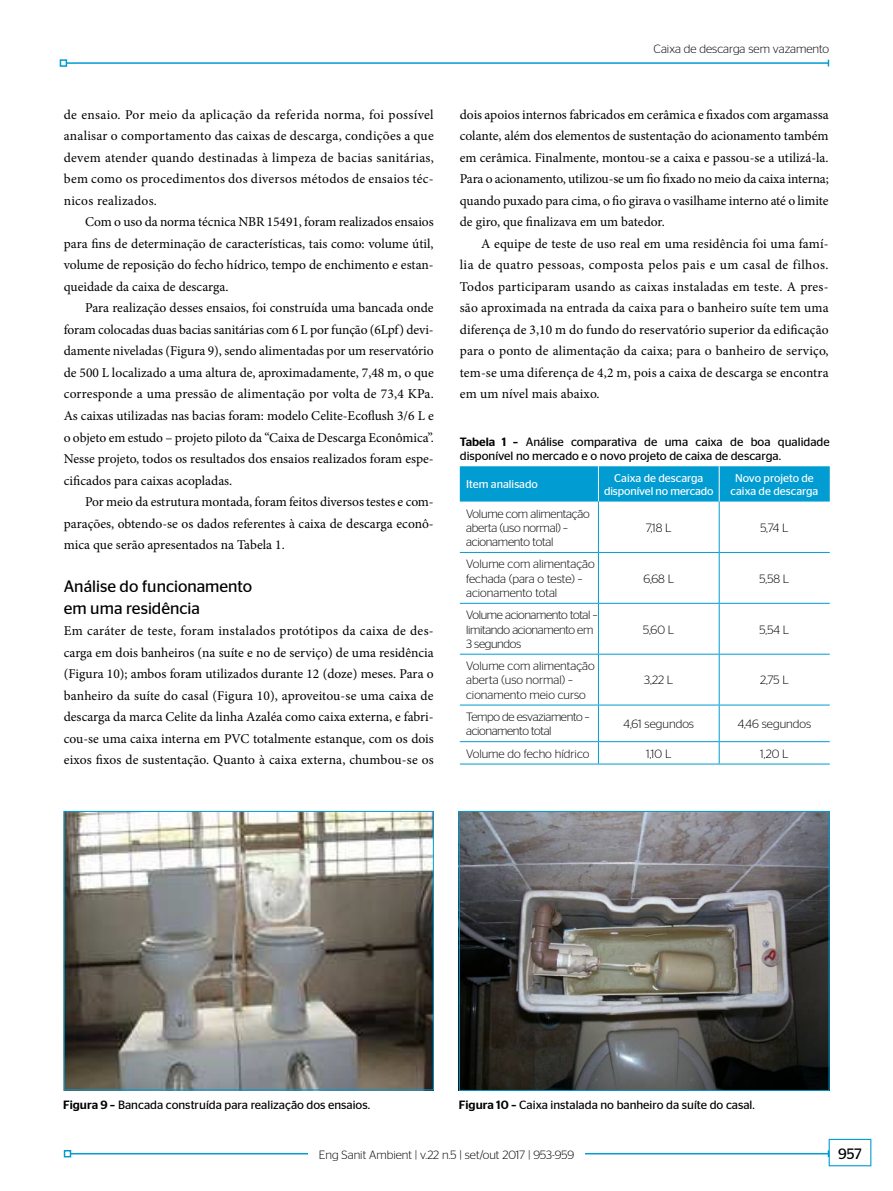
<style>
.page{position:relative;width:893px;height:1191px;background:#fff}
.page>*{position:absolute;margin:0;border:0;box-sizing:border-box;transform-origin:0 0}
.t1{font:16.5px/21.5px "Stag Sans";color:#000}
.t2{font:15px "Stag Sans";color:#000}
.t3{font:13.5px/21.5px "Minion Pro";color:#000;text-align:justify}
.t4{font:300 12px/14.2px "Stag Sans";color:#000}
.t5{font:12px/14.2px "Stag Sans";color:#000}
.t6{font:300 12px/14.2px "Stag Sans";letter-spacing:-.03em;color:#000}
.t7{font:300 12px/14.2px "Stag Sans";letter-spacing:-.02em;color:#000}
.t8{font:11.25px/13.5px "Stag Sans";color:#fff;text-align:center}
.s1{font-weight:500}
</style>
<div class="page">
<hr style="left:71px;top:1153px;width:757px;height:1px;background:#009cd2">
<div style="left:64px;top:1150px;width:7px;height:7px;border:1px solid #009cd2"></div>
<div style="left:829px;top:1138px;width:42px;height:28px;border:1px solid #009cd2"></div>
<div style="left:308px;top:1146px;width:277px;height:15px;background:#fff"></div>
<hr style="left:66px;top:62px;width:762px;height:2px;background:#009cd2">
<div style="left:60px;top:59px;width:7px;height:8px;border:1px solid #009cd2"></div>
<img style="left:66px;top:813px;width:366px;height:275px">
<div style="left:64px;top:811px;width:370px;height:279px;border:1px solid #009cd2"></div>
<div style="left:460px;top:466px;width:370px;height:35px;background:#009cd2"></div>
<hr style="left:598px;top:466px;width:1px;height:35px;background:#fff">
<hr style="left:719px;top:466px;width:1px;height:35px;background:#fff">
<hr style="left:598px;top:501px;width:1px;height:51px;background:#009cd2">
<hr style="left:719px;top:501px;width:1px;height:51px;background:#009cd2">
<hr style="left:460px;top:552px;width:138px;height:1px;background:#009cd2">
<hr style="left:598px;top:552px;width:121px;height:1px;background:#009cd2">
<hr style="left:598px;top:553px;width:1px;height:50px;background:#009cd2">
<hr style="left:719px;top:552px;width:111px;height:1px;background:#009cd2">
<hr style="left:719px;top:553px;width:1px;height:50px;background:#009cd2">
<hr style="left:460px;top:603px;width:138px;height:1px;background:#009cd2">
<hr style="left:598px;top:603px;width:121px;height:1px;background:#009cd2">
<hr style="left:598px;top:603px;width:1px;height:51px;background:#009cd2">
<hr style="left:719px;top:603px;width:111px;height:1px;background:#009cd2">
<hr style="left:719px;top:603px;width:1px;height:51px;background:#009cd2">
<hr style="left:460px;top:654px;width:138px;height:1px;background:#009cd2">
<hr style="left:598px;top:654px;width:121px;height:1px;background:#009cd2">
<hr style="left:598px;top:654px;width:1px;height:50px;background:#009cd2">
<hr style="left:719px;top:654px;width:111px;height:1px;background:#009cd2">
<hr style="left:719px;top:654px;width:1px;height:50px;background:#009cd2">
<hr style="left:460px;top:704px;width:138px;height:1px;background:#009cd2">
<hr style="left:598px;top:704px;width:121px;height:1px;background:#009cd2">
<hr style="left:598px;top:705px;width:1px;height:36px;background:#009cd2">
<hr style="left:719px;top:704px;width:111px;height:1px;background:#009cd2">
<hr style="left:719px;top:705px;width:1px;height:36px;background:#009cd2">
<hr style="left:460px;top:741px;width:138px;height:1px;background:#009cd2">
<hr style="left:598px;top:741px;width:121px;height:1px;background:#009cd2">
<svg style="left:598px;top:742px;width:1px;height:21px"></svg>
<hr style="left:719px;top:741px;width:111px;height:1px;background:#009cd2">
<svg style="left:719px;top:742px;width:1px;height:21px"></svg>
<hr style="left:460px;top:763px;width:138px;height:1px;background:#009cd2">
<hr style="left:598px;top:763px;width:121px;height:1px;background:#009cd2">
<hr style="left:719px;top:763px;width:111px;height:1px;background:#009cd2">
<img style="left:461px;top:813px;width:366px;height:275px">
<div style="left:459px;top:811px;width:370px;height:279px;border:1px solid #009cd2"></div>
<p class="t3" style="left:64px;top:104px;width:372px">de ensaio. Por meio da aplicação da referida norma, foi possível analisar o comportamento das caixas de descarga, condições a que devem atender quando destinadas à limpeza de bacias sanitárias, bem como os procedimentos dos diversos métodos de ensaios téc&shy;nicos realizados.</p>
<p class="t3" style="left:64px;top:211px;width:371px;text-indent:21px">Com o uso da norma técnica NBR 15491, foram realizados ensaios para fins de determinação de características, tais como: volume útil, volume de reposição do fecho hídrico, tempo de enchimento e estan&shy;queidade da caixa de descarga.</p>
<p class="t3" style="left:64px;top:297px;width:372px;text-indent:21px">Para realização desses ensaios, foi construída uma bancada onde foram colocadas duas bacias sanitárias com 6 L por função (6Lpf) devi&shy;damente niveladas (Figura 9), sendo alimentadas por um reservatório de 500 L localizado a uma altura de, aproximadamente, 7,48 m, o que corresponde a uma pressão de alimentação por volta de 73,4 KPa.<br>As caixas utilizadas nas bacias foram: modelo Celite-Ecoflush 3/6 L e o objeto em estudo – projeto piloto da “Caixa de Descarga Econômica”.<br>Nesse projeto, todos os resultados dos ensaios realizados foram espe&shy;cificados para caixas acopladas.</p>
<p class="t3" style="left:64px;top:491px;width:371px;text-indent:21px">Por meio da estrutura montada, foram feitos diversos testes e com&shy;parações, obtendo-se os dados referentes à caixa de descarga econô&shy;mica que serão apresentados na Tabela 1.</p>
<p class="t1" style="left:64px;top:575px;width:190px">Análise do funcionamento em uma residência</p>
<p class="t3" style="left:64px;top:620px;width:372px">Em caráter de teste, foram instalados protótipos da caixa de des&shy;carga em dois banheiros (na suíte e no de serviço) de uma residência (Figura 10); ambos foram utilizados durante 12 (doze) meses. Para o banheiro da suíte do casal (Figura 10), aproveitou-se uma caixa de descarga da marca Celite da linha Azaléa como caixa externa, e fabri&shy;cou-se uma caixa interna em PVC totalmente estanque, com os dois eixos fixos de sustentação. Quanto à caixa externa, chumbou-se os</p>
<p class="t4" style="left:653px;top:41px;width:177px">Caixa de descarga sem vazamento</p>
<p class="t3" style="left:460px;top:104px;width:370px">dois apoios internos fabricados em cerâmica e fixados com argamassa colante, além dos elementos de sustentação do acionamento também em cerâmica. Finalmente, montou-se a caixa e passou-se a utilizá-la.<br>Para o acionamento, utilizou-se um fio fixado no meio da caixa interna; quando puxado para cima, o fio girava o vasilhame interno até o limite de giro, que finalizava em um batedor.</p>
<p class="t3" style="left:460px;top:233px;width:370px;text-indent:21px">A equipe de teste de uso real em uma residência foi uma famí&shy;lia de quatro pessoas, composta pelos pais e um casal de filhos.<br>Todos participaram usando as caixas instaladas em teste. A pres&shy;são aproximada na entrada da caixa para o banheiro suíte tem uma diferença de 3,10 m do fundo do reservatório superior da edificação para o ponto de alimentação da caixa; para o banheiro de serviço, tem-se uma diferença de 4,2 m, pois a caixa de descarga se encontra em um nível mais abaixo.</p>
<p class="t5" style="left:460px;top:434px;width:371px"><span class="s1">Tabela 1 –</span> Análise comparativa de uma caixa de boa qualidade disponível no mercado e o novo projeto de caixa de descarga.</p>
<p class="t8" style="left:466px;top:477px;width:73px">Item analisado</p>
<p class="t8" style="left:604px;top:471px;width:111px">Caixa de descarga disponível no mercado</p>
<p class="t8" style="left:731px;top:471px;width:89px">Novo projeto de caixa de descarga</p>
<p class="t7" style="left:466px;top:506px;width:125px">Volume com alimentação aberta (uso normal) – acionamento total</p>
<p class="t4" style="left:646px;top:520px;width:27px">7,18 L</p>
<p class="t4" style="left:760px;top:520px;width:30px">5,74 L</p>
<p class="t4" style="left:466px;top:557px;width:130px">Volume com alimentação fechada (para o teste) – acionamento total</p>
<p class="t6" style="left:466px;top:608px;width:133px">Volume acionamento total – limitando acionamento em<br>3 segundos</p>
<p class="t4" style="left:466px;top:658px;width:130px">Volume com alimentação aberta (uso normal) – cionamento meio curso</p>
<p class="t4" style="left:643px;top:571px;width:32px">6,68 L</p>
<p class="t4" style="left:759px;top:571px;width:31px">5,58 L</p>
<p class="t4" style="left:643px;top:622px;width:33px">5,60 L</p>
<p class="t4" style="left:760px;top:622px;width:31px">5,54 L</p>
<p class="t4" style="left:644px;top:673px;width:31px">3,22 L</p>
<p class="t4" style="left:760px;top:673px;width:30px">2,75 L</p>
<p class="t6" style="left:466px;top:709px;width:125px">Tempo de esvaziamento – acionamento total</p>
<p class="t4" style="left:624px;top:716px;width:72px">4,61 segundos</p>
<p class="t4" style="left:738px;top:716px;width:75px">4,46 segundos</p>
<p class="t4" style="left:466px;top:746px;width:125px">Volume do fecho hídrico</p>
<p class="t4" style="left:646px;top:746px;width:27px">1,10 L</p>
<p class="t4" style="left:760px;top:746px;width:30px">1,20 L</p>
<p class="t5" style="left:63px;top:1097px;width:308px"><span class="s1">Figura 9 –</span> Bancada construída para realização dos ensaios.</p>
<p class="t5" style="left:459px;top:1097px;width:297px"><span class="s1">Figura 10 –</span> Caixa instalada no banheiro da suíte do casal.</p>
<p class="t4" style="left:319px;top:1147px;width:257px">Eng Sanit Ambient | v.22 n.5 | set/out 2017 | 953-959</p>
<p class="t2" style="left:838px;top:1144px;width:25px">957</p>
</div>
